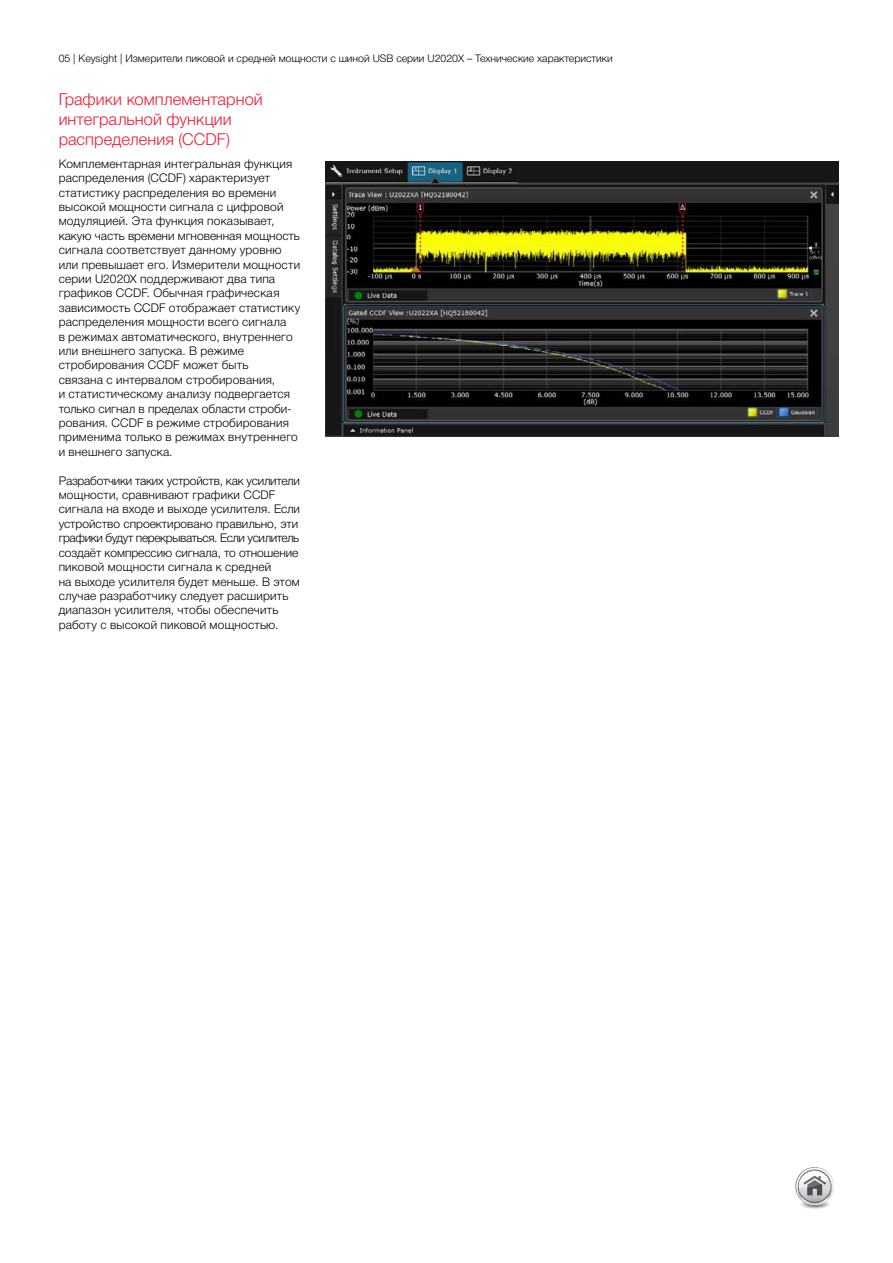
<style>
.page{position:relative;width:893px;height:1263px;background:#fff}
.page>*{position:absolute;margin:0;border:0;box-sizing:border-box;transform-origin:0 0}
.t1{font:300 16.5px/19.8px "Helvetica Neue Cyr";letter-spacing:.005em;color:#ed1b37}
.t2{font:300 12px/14.4px "Helvetica Neue Cyr";letter-spacing:.015em;color:#000}
.t3{font:300 10.5px "Helvetica Neue Cyr";color:#000}
</style>
<div class="page">
<svg style="left:795px;top:1167px;width:39px;height:42px"></svg>
<img style="left:325px;top:162px;width:514px;height:275px">
<p class="t3" style="left:59px;top:52px;width:555px">05 | Keysight | Измерители пиковой и средней мощности с шиной USB серии U2020X – Технические характеристики</p>
<h1 class="t1" style="left:59px;top:90px;width:206px">Графики комплементарной интегральной функции распределения (CCDF)</h1>
<p class="t2" style="left:59px;top:157px;width:243px">Комплементарная интегральная функция распределения (CCDF) характеризует статистику распределения во времени высокой мощности сигнала с цифровой модуляцией. Эта функция показывает, какую часть времени мгновенная мощность сигнала соответствует данному уровню или превышает его. Измерители мощности серии U2020X поддерживают два типа графиков CCDF. Обычная графическая зависимость CCDF отображает статистику распределения мощности всего сигнала<br>в режимах автоматического, внутреннего или внешнего запуска. В режиме стробирования CCDF может быть<br>связана с интервалом стробирования,<br>и статистическому анализу подвергается только сигнал в пределах области строби&shy;рования. CCDF в режиме стробирования применима только в режимах внутреннего и внешнего запуска.</p>
<p class="t2" style="left:59px;top:473px;width:243px">Разработчики таких устройств, как усилители мощности, сравнивают графики CCDF сигнала на входе и выходе усилителя. Если устройство спроектировано правильно, эти графики будут перекрываться. Если усилитель создаёт компрессию сигнала, то отношение пиковой мощности сигнала к средней<br>на выходе усилителя будет меньше. В этом случае разработчику следует расширить диапазон усилителя, чтобы обеспечить работу с высокой пиковой мощностью.</p>
</div>
